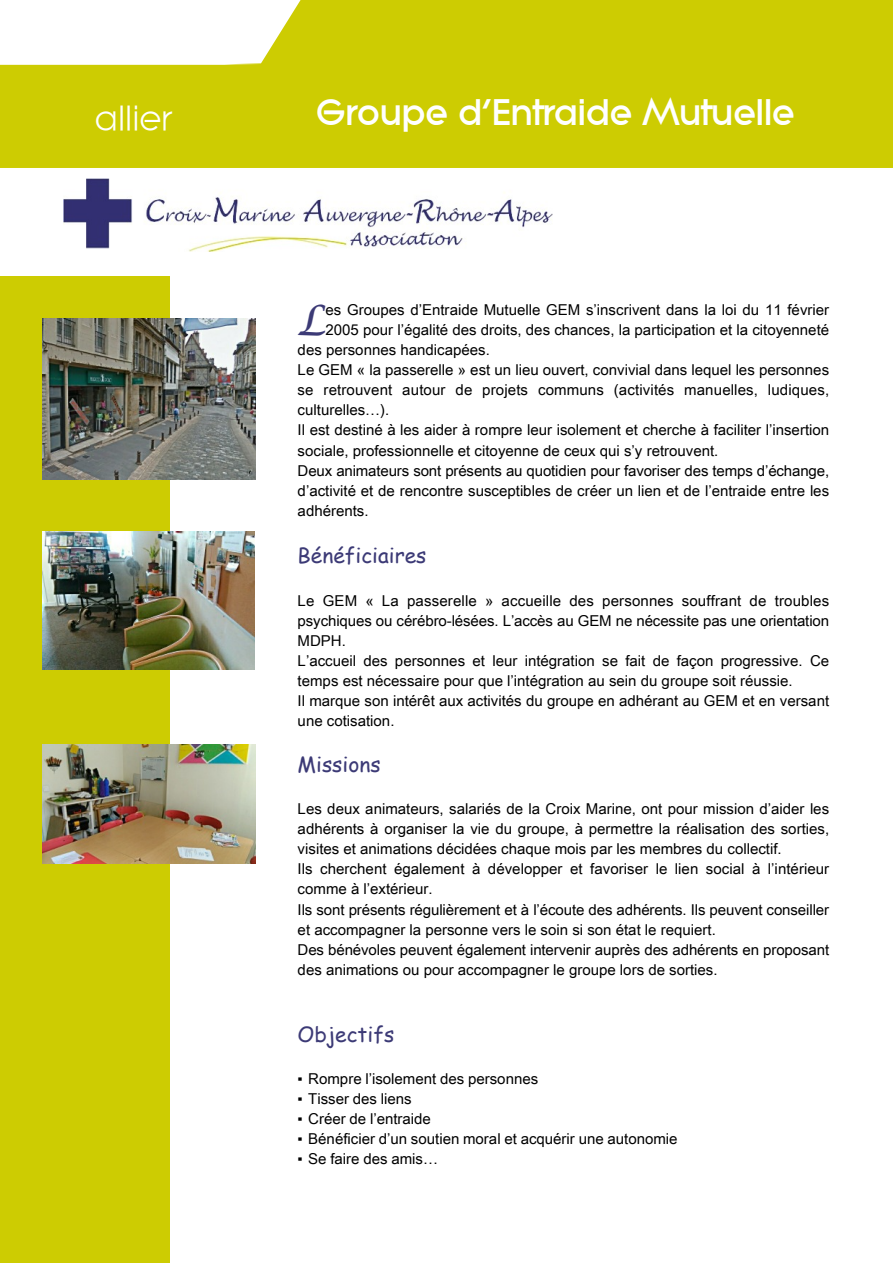
<style>
.page{position:relative;width:893px;height:1263px;background:#fff}
.page>*{position:absolute;margin:0;border:0;box-sizing:border-box;transform-origin:0 0}
.t1{font:italic 41.55px "Lucida Calligraphy";color:#3c3a76}
.t2{font:36px "Beatnik SF Bold";color:#fff}
.t3{font:34.05px "Beatnik SF";color:#fff}
.t4{font:21px "Comic Sans MS";color:#3c3a76}
.t5{font:15px/20.1px "Arial Unicode MS";color:#000}
.s1{font-family:"Times New Roman"}
</style>
<div class="page">
<svg style="left:0;top:0;width:893px;height:168px;background:#d3d220"></svg>
<div style="left:0;top:276px;width:170px;height:987px;background:#cdcc02"></div>
<img style="left:64px;top:179px;width:489px;height:72px">
<img style="left:43px;top:319px;width:212px;height:160px">
<img style="left:43px;top:531px;width:212px;height:138px">
<img style="left:43px;top:744px;width:212px;height:120px">
<h3 class="t3" style="left:95px;top:98px;width:78px">allier</h3>
<h2 class="t2" style="left:316px;top:92px;width:480px">Groupe d’Entraide Mutuelle</h2>
<h1 class="t1" style="left:298px;top:295px;width:29px">L</h1>
<p class="t5" style="left:325px;top:299px;width:505px">es Groupes d’Entraide Mutuelle GEM s’inscrivent dans la loi du 11 février</p>
<p class="t5" style="left:325px;top:319px;width:505px">2005 pour l’égalité des droits, des chances, la participation et la citoyenneté</p>
<p class="t5" style="left:298px;top:339px;width:194px">des personnes handicapées.</p>
<p class="t5" style="left:298px;top:359px;width:533px">Le GEM « la passerelle » est un lieu ouvert, convivial dans lequel les personnes</p>
<p class="t5" style="left:298px;top:380px;width:533px">se retrouvent autour de projets communs (activités manuelles, ludiques,</p>
<p class="t5" style="left:298px;top:400px;width:93px">culturelles…).</p>
<p class="t5" style="left:298px;top:420px;width:533px">Il est destiné à les aider à rompre leur isolement et cherche à faciliter l’insertion</p>
<p class="t5" style="left:298px;top:440px;width:422px">sociale, professionnelle et citoyenne de ceux qui s’y retrouvent.</p>
<p class="t5" style="left:298px;top:460px;width:533px">Deux animateurs sont présents au quotidien pour favoriser des temps d’échange,</p>
<p class="t5" style="left:298px;top:480px;width:533px">d’activité et de rencontre susceptibles de créer un lien et de l’entraide entre les</p>
<p class="t5" style="left:298px;top:500px;width:73px">adhérents.</p>
<h3 class="t4" style="left:298px;top:540px;width:130px">Bénéficiaires</h3>
<p class="t5" style="left:298px;top:590px;width:533px">Le GEM « La passerelle » accueille des personnes souffrant de troubles psychiques ou cérébro-lésées. L’accès au GEM ne nécessite pas une orientation MDPH.<br>L’accueil des personnes et leur intégration se fait de façon progressive. Ce temps est nécessaire pour que l’intégration au sein du groupe soit réussie.<br>Il marque son intérêt aux activités du groupe en adhérant au GEM et en versant une cotisation.</p>
<h3 class="t4" style="left:298px;top:748px;width:85px">Missions</h3>
<p class="t5" style="left:298px;top:798px;width:533px">Les deux animateurs, salariés de la Croix Marine, ont pour mission d’aider les adhérents à organiser la vie du groupe, à permettre la réalisation des sorties, visites et animations décidées chaque mois par les membres du collectif.<br>Ils cherchent également à développer et favoriser le lien social à l’intérieur comme à l’extérieur.<br>Ils sont présents régulièrement et à l’écoute des adhérents. Ils peuvent conseiller et accompagner la personne vers le soin si son état le requiert.<br>Des bénévoles peuvent également intervenir auprès des adhérents en proposant des animations ou pour accompagner le groupe lors de sorties.</p>
<h3 class="t4" style="left:298px;top:1019px;width:98px">Objectifs</h3>
<p class="t5" style="left:298px;top:1068px;width:242px"><span class="s1">▪</span> Rompre l’isolement des personnes</p>
<p class="t5" style="left:298px;top:1088px;width:116px"><span class="s1">▪</span> Tisser des liens</p>
<p class="t5" style="left:298px;top:1108px;width:135px"><span class="s1">▪</span> Créer de l’entraide</p>
<p class="t5" style="left:298px;top:1128px;width:381px"><span class="s1">▪</span> Bénéficier d’un soutien moral et acquérir une autonomie</p>
<p class="t5" style="left:298px;top:1148px;width:142px"><span class="s1">▪</span> Se faire des amis…</p>
</div>
